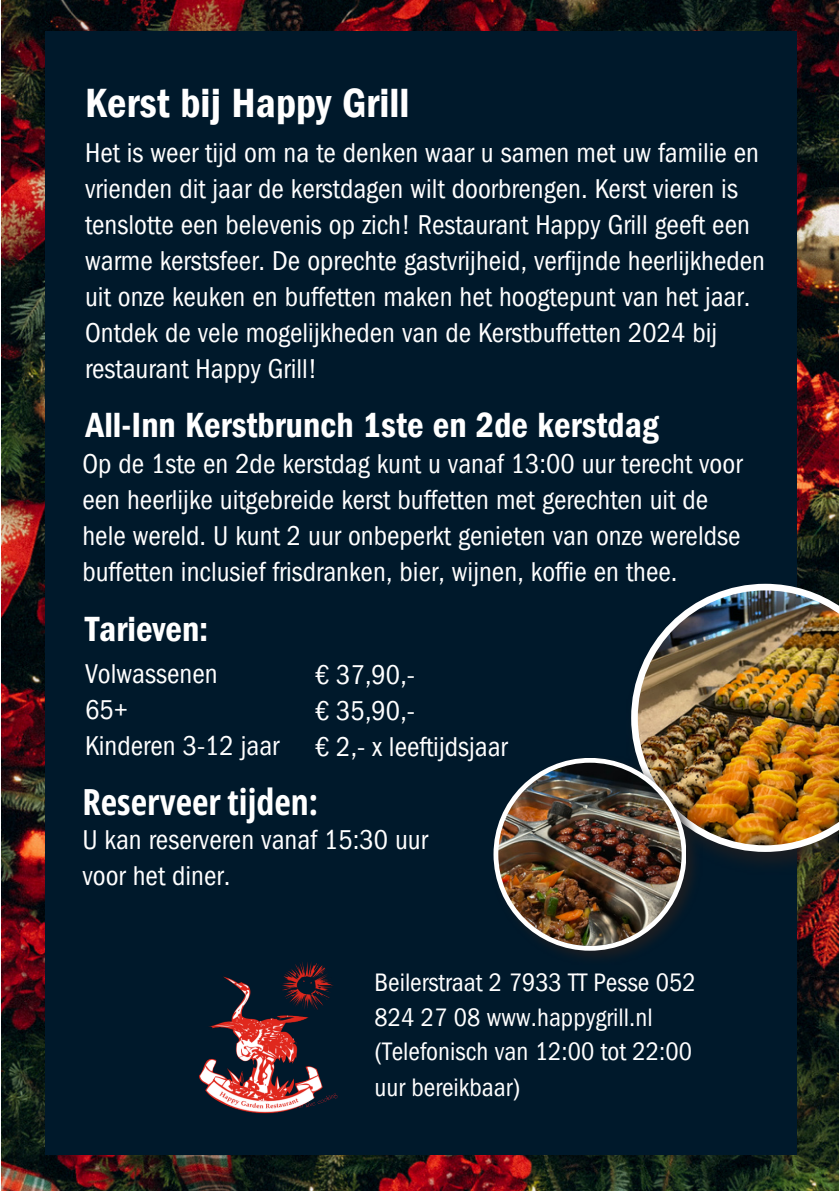
<style>
.page{position:relative;width:839px;height:1191px;background:#fff}
.page>*{position:absolute;margin:0;border:0;box-sizing:border-box;transform-origin:0 0}
.t1{font:42px "Franklin Gothic LT Pro Dm Cn";color:#fff}
.t2{font:36px "Franklin Gothic LT Pro Dm Cn";color:#fff}
.t3{font:700 36px "Open Sans Condensed";color:#fff}
.t4{font:condensed 28px/36px "Franklin Gothic LT Pro";color:#fff}
.t5{font:condensed 26px/34.4px "Franklin Gothic LT Pro";color:#fff}
</style>
<div class="page">
<img style="left:2px;top:0;width:836px;height:1191px">
<div style="left:46px;top:31px;width:751px;height:1124px;background:#00192b"></div>
<img style="left:719px;top:582px;width:118px;height:292px">
<img style="left:631px;top:584px;width:207px;height:268px">
<img style="left:562px;top:756px;width:140px;height:202px">
<img style="left:493px;top:758px;width:193px;height:193px">
<img style="left:199px;top:962px;width:139px;height:152px">
<p class="t1" style="left:85px;top:88px;width:326px">Kerst bij Happy Grill</p>
<p class="t4" style="left:85px;top:139px;width:681px">Het is weer tijd om na te denken waar u samen met uw familie en vrienden dit jaar de kerstdagen wilt doorbrengen. Kerst vieren is tenslotte een belevenis op zich! Restaurant Happy Grill geeft een warme kerstsfeer. De oprechte gastvrijheid, verfijnde heerlijkheden uit onze keuken en buffetten maken het hoogtepunt van het jaar.<br>Ontdek de vele mogelijkheden van de Kerstbuffetten 2024 bij restaurant Happy Grill!</p>
<p class="t2" style="left:86px;top:412px;width:574px">All-Inn Kerstbrunch 1ste en 2de kerstdag</p>
<p class="t4" style="left:82px;top:450px;width:661px">Op de 1ste en 2de kerstdag kunt u vanaf 13:00 uur terecht voor een heerlijke uitgebreide kerst buffetten met gerechten uit de hele wereld. U kunt 2 uur onbeperkt genieten van onze wereldse buffetten inclusief frisdranken, bier, wijnen, koffie en thee.</p>
<p class="t2" style="left:85px;top:616px;width:125px">Tarieven:</p>
<p class="t4" style="left:85px;top:660px;width:134px">Volwassenen</p>
<p class="t4" style="left:85px;top:696px;width:44px">65+</p>
<p class="t4" style="left:85px;top:732px;width:196px">Kinderen 3-12 jaar</p>
<p class="t3" style="left:82px;top:776px;width:237px">Reserveer tijden:</p>
<p class="t4" style="left:82px;top:826px;width:347px">U kan reserveren vanaf 15:30 uur voor het diner.</p>
<p class="t4" style="left:315px;top:661px;width:101px">€ 37,90,-</p>
<p class="t4" style="left:315px;top:697px;width:101px">€ 35,90,-</p>
<p class="t4" style="left:315px;top:733px;width:194px">€ 2,- x leeftijdsjaar</p>
<p class="t5" style="left:374px;top:969px;width:323px">Beilerstraat 2 7933 TT Pesse 052<br>824 27 08 www.happygrill.nl</p>
<p class="t5" style="left:374px;top:1037px;width:319px;line-height:36px">(Telefonisch van 12:00 tot 22:00 uur bereikbaar)</p>
</div>
